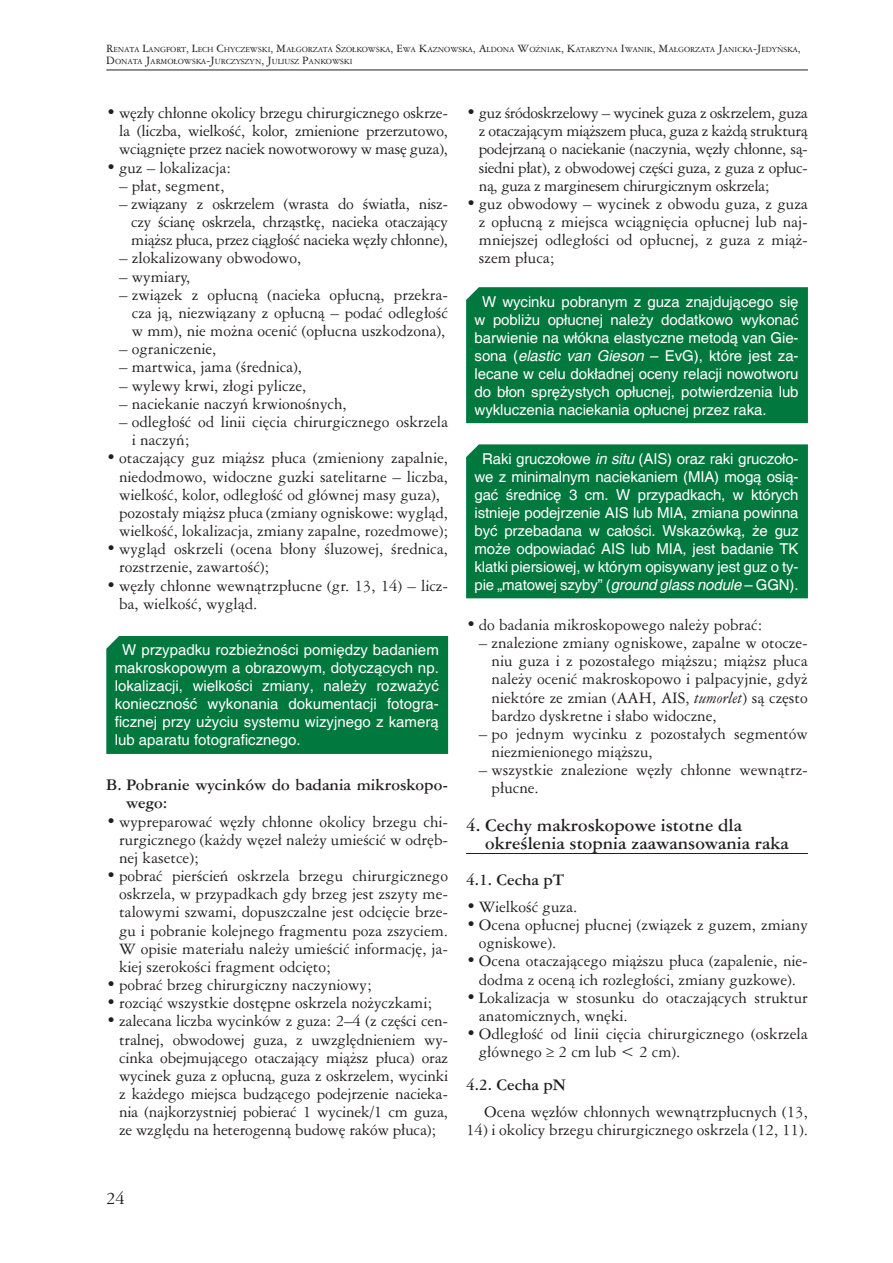
<style>
.page{position:relative;width:893px;height:1263px;background:#fff}
.page>*{position:absolute;margin:0;border:0;box-sizing:border-box;transform-origin:0 0}
.t1{font:700 16.5px/18.1px "Ameri Garmnd PL";color:#231f20}
.t2{font:16.5px "Ameri Garmnd PL";color:#231f20}
.t3{font:15px/18.1px "Ameri Garmnd PL";color:#231f20;text-align:justify}
.t4{font:15px/18px "Helvetica";letter-spacing:-.01em;color:#fff;text-align:justify}
.t5{font:700 15px/18.1px "Ameri Garmnd PL";color:#231f20}
.t6{font:7.35px/12.6px "Ameri Garmnd PL";letter-spacing:-.005em;color:#231f20}
.s1{font-size:10.5px}
.s2{font-style:italic}
</style>
<div class="page">
<hr style="left:106px;top:70px;width:702px;height:1px;background:#231f20">
<div style="left:106px;top:636px;width:342px;height:118px;background:#00783e"></div>
<hr style="left:466px;top:853px;width:342px;height:1px;background:#231f20">
<div style="left:466px;top:287px;width:342px;height:136px;background:#00783e"></div>
<div style="left:466px;top:444px;width:342px;height:154px;background:#00783e"></div>
<p class="t6" style="left:106px;top:43px;width:696px"><span class="s1">R</span>ENATA <span class="s1">L</span>ANGFORT<span class="s1">, L</span>ECH <span class="s1">C</span>HYCZEWSKI<span class="s1">, M</span>AŁGORZATA <span class="s1">S</span>ZOŁKOWSKA<span class="s1">, E</span>WA <span class="s1">K</span>AZNOWSKA<span class="s1">, A</span>LDONA <span class="s1">W</span>OŹNIAK<span class="s1">, K</span>ATARZYNA <span class="s1">I</span>WANIK<span class="s1">, M</span>AŁGORZATA <span class="s1">J</span>ANICKA<span class="s1">-J</span>EDYŃSKA<span class="s1">,<br>D</span>ONATA <span class="s1">J</span>ARMOŁOWSKA<span class="s1">-J</span>URCZYSZYN<span class="s1">, J</span>ULIUSZ <span class="s1">P</span>ANKOWSKI</p>
<p class="t3" style="left:119px;top:104px;width:331px;text-indent:-13px">• węzły chłonne okolicy brzegu chirurgicznego oskrze&shy;la (liczba, wielkość, kolor, zmienione przerzutowo, wciągnięte przez naciek nowotworowy w masę guza),</p>
<p class="t3" style="left:106px;top:158px;width:126px">• guz – lokalizacja:</p>
<p class="t3" style="left:119px;top:176px;width:107px">– płat, segment,</p>
<p class="t3" style="left:131px;top:194px;width:318px;text-indent:-12px">– związany z oskrzelem (wrasta do światła, nisz&shy;czy ścianę oskrzela, chrząstkę, nacieka otaczający miąższ płuca, przez ciągłość nacieka węzły chłonne),</p>
<p class="t3" style="left:119px;top:249px;width:184px">– zlokalizowany obwodowo,</p>
<p class="t3" style="left:119px;top:267px;width:73px">– wymiary,</p>
<p class="t3" style="left:132px;top:285px;width:318px;text-indent:-13px">– związek z opłucną (nacieka opłucną, przekra&shy;cza ją, niezwiązany z opłucną – podać odległość w mm), nie można ocenić (opłucna uszkodzona),</p>
<p class="t3" style="left:119px;top:340px;width:99px">– ograniczenie,</p>
<p class="t3" style="left:119px;top:358px;width:185px">– martwica, jama (średnica),</p>
<p class="t3" style="left:119px;top:376px;width:189px">– wylewy krwi, złogi pylicze,</p>
<p class="t3" style="left:119px;top:394px;width:229px">– naciekanie naczyń krwionośnych,</p>
<p class="t3" style="left:132px;top:412px;width:318px;text-indent:-13px">– odległość od linii cięcia chirurgicznego oskrzela i naczyń;</p>
<p class="t3" style="left:119px;top:449px;width:331px;text-align:left;text-indent:-13px">• otaczający guz miąższ płuca (zmieniony zapalnie, niedodmowo, widoczne guzki satelitarne – liczba, wielkość, kolor, odległość od głównej masy guza), pozostały miąższ płuca (zmiany ogniskowe: wygląd, wielkość, lokalizacja, zmiany zapalne, rozedmowe);</p>
<p class="t3" style="left:119px;top:539px;width:331px;text-indent:-13px">• wygląd oskrzeli (ocena błony śluzowej, średnica, rozstrzenie, zawartość);</p>
<p class="t3" style="left:119px;top:576px;width:331px;text-indent:-13px">• węzły chłonne wewnątrzpłucne (gr. 13, 14) – licz&shy;ba, wielkość, wygląd.</p>
<p class="t4" style="left:115px;top:642px;width:326px;text-indent:8px">W przypadku rozbieżności pomiędzy badaniem makroskopowym a obrazowym, dotyczących np. lokalizacji, wielkości zmiany, należy rozważyć konieczność wykonania dokumentacji fotogra&shy;ficznej przy użyciu systemu wizyjnego z kamerą lub aparatu fotograficznego.</p>
<p class="t5" style="left:126px;top:775px;width:323px;text-indent:-20px">B. Pobranie wycinków do badania mikroskopo&shy;wego:</p>
<p class="t3" style="left:119px;top:812px;width:331px;text-indent:-13px">• wypreparować węzły chłonne okolicy brzegu chi&shy;rurgicznego (każdy węzeł należy umieścić w odręb&shy;nej kasetce);</p>
<p class="t3" style="left:119px;top:866px;width:331px;text-indent:-13px">• pobrać pierścień oskrzela brzegu chirurgicznego oskrzela, w przypadkach gdy brzeg jest zszyty me&shy;talowymi szwami, dopuszczalne jest odcięcie brze&shy;gu i pobranie kolejnego fragmentu poza zszyciem.<br>W opisie materiału należy umieścić informację, ja&shy;kiej szerokości fragment odcięto;</p>
<p class="t3" style="left:106px;top:975px;width:267px">• pobrać brzeg chirurgiczny naczyniowy;</p>
<p class="t3" style="left:106px;top:994px;width:327px">• rozciąć wszystkie dostępne oskrzela nożyczkami;</p>
<p class="t3" style="left:119px;top:1012px;width:331px;text-indent:-13px">• zalecana liczba wycinków z guza: 2–4 (z części cen&shy;tralnej, obwodowej guza, z uwzględnieniem wy&shy;cinka obejmującego otaczający miąższ płuca) oraz wycinek guza z opłucną, guza z oskrzelem, wycinki z każdego miejsca budzącego podejrzenie nacieka&shy;nia (najkorzystniej pobierać 1 wycinek/1 cm guza, ze względu na heterogenną budowę raków płuca);</p>
<p class="t3" style="left:479px;top:104px;width:331px;text-indent:-13px">• guz śródoskrzelowy – wycinek guza z oskrzelem, guza z otaczającym miąższem płuca, guza z każdą strukturą podejrzaną o naciekanie (naczynia, węzły chłonne, są&shy;siedni płat), z obwodowej części guza, z guza z opłuc&shy;ną, guza z marginesem chirurgicznym oskrzela;</p>
<p class="t3" style="left:479px;top:194px;width:331px;text-indent:-13px">• guz obwodowy – wycinek z obwodu guza, z guza z opłucną z miejsca wciągnięcia opłucnej lub naj&shy;mniejszej odległości od opłucnej, z guza z miąż&shy;szem płuca;</p>
<p class="t4" style="left:475px;top:293px;width:326px;text-indent:8px">W wycinku pobranym z guza znajdującego się w pobliżu opłucnej należy dodatkowo wykonać barwienie na włókna elastyczne metodą van Gie&shy;sona (<span class="s2">elastic van Gieson</span> – EvG), które jest za&shy;lecane w celu dokładnej oceny relacji nowotworu do błon sprężystych opłucnej, potwierdzenia lub wykluczenia naciekania opłucnej przez raka.</p>
<p class="t4" style="left:475px;top:450px;width:326px;text-align:center">Raki gruczołowe <span class="s2">in situ</span> (AIS) oraz raki gruczoło&shy;we z minimalnym naciekaniem (MIA) mogą osią&shy;gać średnicę 3 cm. W przypadkach, w których istnieje podejrzenie AIS lub MIA, zmiana powinna być przebadana w całości. Wskazówką, że guz może odpowiadać AIS lub MIA, jest badanie TK klatki piersiowej, w którym opisywany jest guz o ty&shy;pie „matowej szyby” (<span class="s2">ground glass nodule</span> – GGN).</p>
<p class="t3" style="left:466px;top:615px;width:298px">• do badania mikroskopowego należy pobrać:</p>
<p class="t3" style="left:492px;top:633px;width:318px;text-indent:-13px">– znalezione zmiany ogniskowe, zapalne w otocze&shy;niu guza i z pozostałego miąższu; miąższ płuca należy ocenić makroskopowo i palpacyjnie, gdyż niektóre ze zmian (AAH, AIS, <span class="s2">tumorlet</span>) są często bardzo dyskretne i słabo widoczne,</p>
<p class="t3" style="left:492px;top:724px;width:318px;text-indent:-13px">– po jednym wycinku z pozostałych segmentów niezmienionego miąższu,</p>
<p class="t3" style="left:492px;top:760px;width:318px;text-indent:-13px">– wszystkie znalezione węzły chłonne wewnątrz&shy;płucne.</p>
<p class="t1" style="left:485px;top:815px;width:305px;text-indent:-19px">4. Cechy makroskopowe istotne dla określenia stopnia zaawansowania raka</p>
<p class="t5" style="left:466px;top:870px;width:100px">4.1. Cecha pT</p>
<p class="t3" style="left:466px;top:897px;width:113px">• Wielkość guza.</p>
<p class="t3" style="left:479px;top:916px;width:331px;text-indent:-13px">• Ocena opłucnej płucnej (związek z guzem, zmiany ogniskowe).</p>
<p class="t3" style="left:466px;top:952px;width:343px;text-align:center">• Ocena otaczającego miąższu płuca (zapalenie, nie&shy;dodma z oceną ich rozległości, zmiany guzkowe).</p>
<p class="t3" style="left:479px;top:988px;width:331px;text-indent:-13px">• Lokalizacja w stosunku do otaczających struktur anatomicznych, wnęki.</p>
<p class="t3" style="left:479px;top:1024px;width:331px;text-indent:-13px">• Odległość od linii cięcia chirurgicznego (oskrzela głównego ≥ 2 cm lub &lt; 2 cm).</p>
<p class="t5" style="left:466px;top:1075px;width:102px">4.2. Cecha pN</p>
<p class="t3" style="left:484px;top:1103px;width:325px">Ocena węzłów chłonnych wewnątrzpłucnych (13,</p>
<p class="t3" style="left:466px;top:1121px;width:343px">14) i okolicy brzegu chirurgicznego oskrzela (12, 11).</p>
<p class="t2" style="left:106px;top:1187px;width:20px">24</p>
</div>
